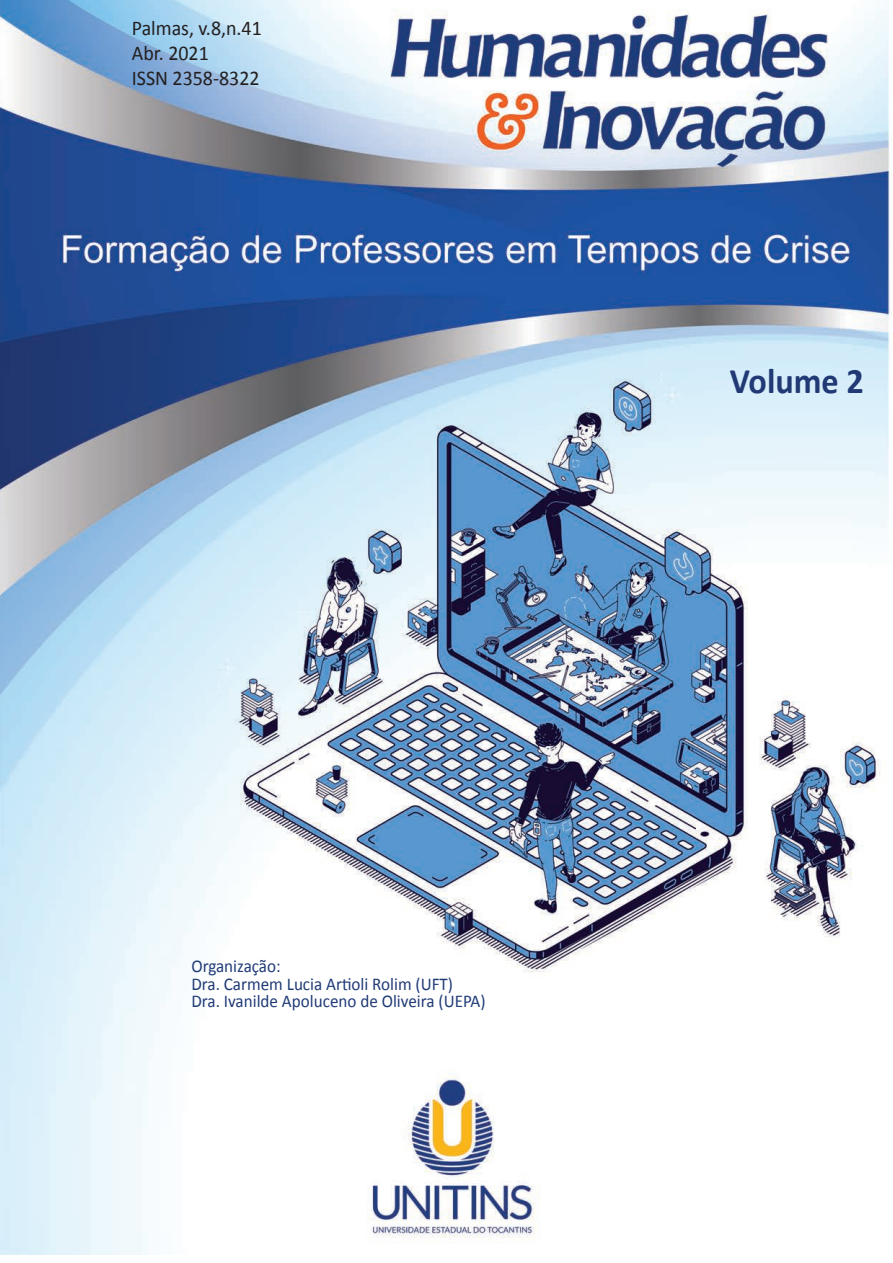
<style>
.page{position:relative;width:893px;height:1263px;background:#fff}
.page>*{position:absolute;margin:0;border:0;box-sizing:border-box;transform-origin:0 0}
.t1{font:700 36px "Calibri";color:#213974;scale:.95 1}
.t2{font:21px/25.2px "Calibri";color:#231f20;scale:.95 1}
.t3{font:18px/17.4px "Calibri";color:#203b77;scale:.95 1}
</style>
<div class="page">
<img style="left:0;top:0;width:892px;height:1254px">
<p class="t2" style="left:132px;top:15px;width:138px">Palmas, v.8,n.41<br>Abr. 2021<br>ISSN 2358-8322</p>
<p class="t3" style="left:191px;top:958px;width:311px">Organização:<br>Dra. Carmem Lucia Artioli Rolim (UFT)<br>Dra. Ivanilde Apoluceno de Oliveira (UEPA)</p>
<h1 class="t1" style="left:730px;top:358px;width:142px">Volume 2</h1>
</div>
